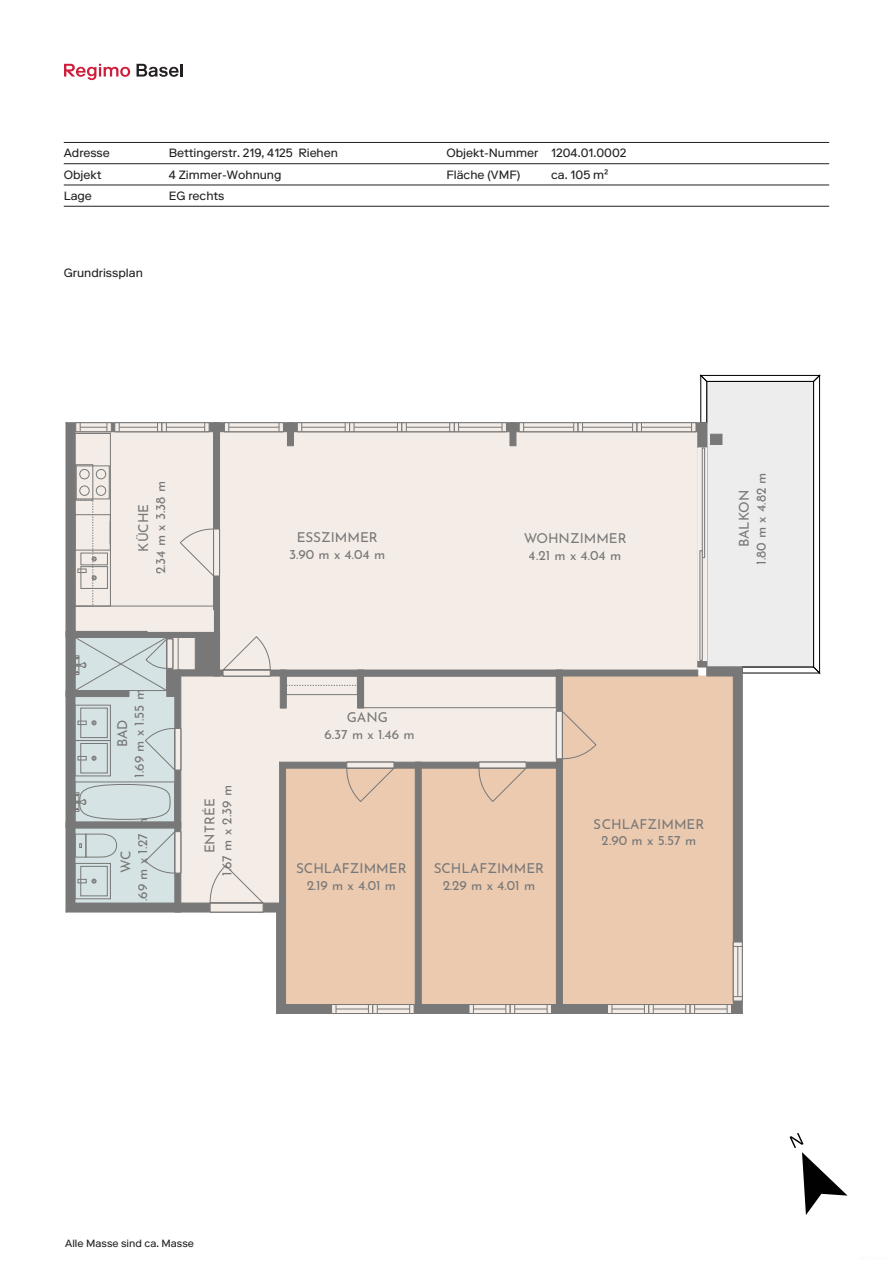
<style>
.page{position:relative;width:893px;height:1263px;background:#fff}
.page>*{position:absolute;margin:0;border:0;box-sizing:border-box;transform-origin:0 0}
.t1{font:13.5px/16.8px "Josefin Sans";color:#787878;text-align:center}
.t2{font:12px/21.3px "LL Riforma Regular";color:#231f20}
.t3{font:10.5px "LL Riforma Regular";color:#231f20}
</style>
<div class="page">
<hr style="left:64px;top:142px;width:765px;height:1px;background:#231f20">
<hr style="left:64px;top:163px;width:765px;height:1px;background:#231f20">
<hr style="left:64px;top:185px;width:765px;height:1px;background:#231f20">
<hr style="left:64px;top:206px;width:765px;height:1px;background:#231f20">
<svg style="left:64px;top:64px;width:66px;height:16px"></svg>
<svg style="left:137px;top:64px;width:46px;height:13px"></svg>
<svg style="left:789px;top:1133px;width:58px;height:82px"></svg>
<svg style="left:65px;top:375px;width:755px;height:639px"></svg>
<div style="left:195px;top:635px;width:21px;height:38px;background:#787878"></div>
<p class="t2" style="left:64px;top:142px;width:48px">Adresse</p>
<p class="t2" style="left:169px;top:142px;width:171px">Bettingerstr. 219, 4125 Riehen</p>
<p class="t2" style="left:64px;top:163px;width:39px">Objekt</p>
<p class="t2" style="left:169px;top:163px;width:114px">4 Zimmer-Wohnung</p>
<p class="t2" style="left:64px;top:185px;width:30px">Lage</p>
<p class="t2" style="left:169px;top:185px;width:57px">EG rechts</p>
<p class="t2" style="left:64px;top:262px;width:81px">Grundrissplan</p>
<p class="t2" style="left:446px;top:142px;width:182px">Objekt-Nummer 1204.01.0002<br>Fläche (VMF)</p>
<p class="t2" style="left:551px;top:163px;width:59px">ca. 105 m²</p>
<p class="t1" style="left:133px;top:574px;width:95px;rotate:-90deg">KÜCHE<br>2.34 m x 3.38 m</p>
<p class="t1" style="left:734px;top:565px;width:94px;rotate:-90deg">BALKON<br>1.80 m x 4.82 m</p>
<p class="t1" style="left:289px;top:527px;width:98px">ESSZIMMER<br>3.90 m x 4.04 m</p>
<p class="t1" style="left:523px;top:529px;width:105px">WOHNZIMMER<br>4.21 m x 4.04 m</p>
<p class="t1" style="left:112px;top:777px;width:90px;rotate:-90deg">BAD<br>1.69 m x 1.55 m</p>
<p class="t1" style="left:116px;top:905px;width:90px;rotate:-90deg">WC<br>1.69 m x 1.27 m</p>
<p class="t1" style="left:200px;top:876px;width:92px;text-align:left;text-indent:22px;rotate:-90deg">ENTRÉE<br>1.67 m x 2.39 m</p>
<p class="t1" style="left:324px;top:707px;width:92px">GANG<br>6.37 m x 1.46 m</p>
<p class="t1" style="left:296px;top:858px;width:112px">SCHLAFZIMMER<br>2.19 m x 4.01 m</p>
<p class="t1" style="left:434px;top:858px;width:112px">SCHLAFZIMMER<br>2.29 m x 4.01 m</p>
<p class="t1" style="left:594px;top:814px;width:112px">SCHLAFZIMMER<br>2.90 m x 5.57 m</p>
<p class="t3" style="left:65px;top:1236px;width:130px">Alle Masse sind ca. Masse</p>
</div>
